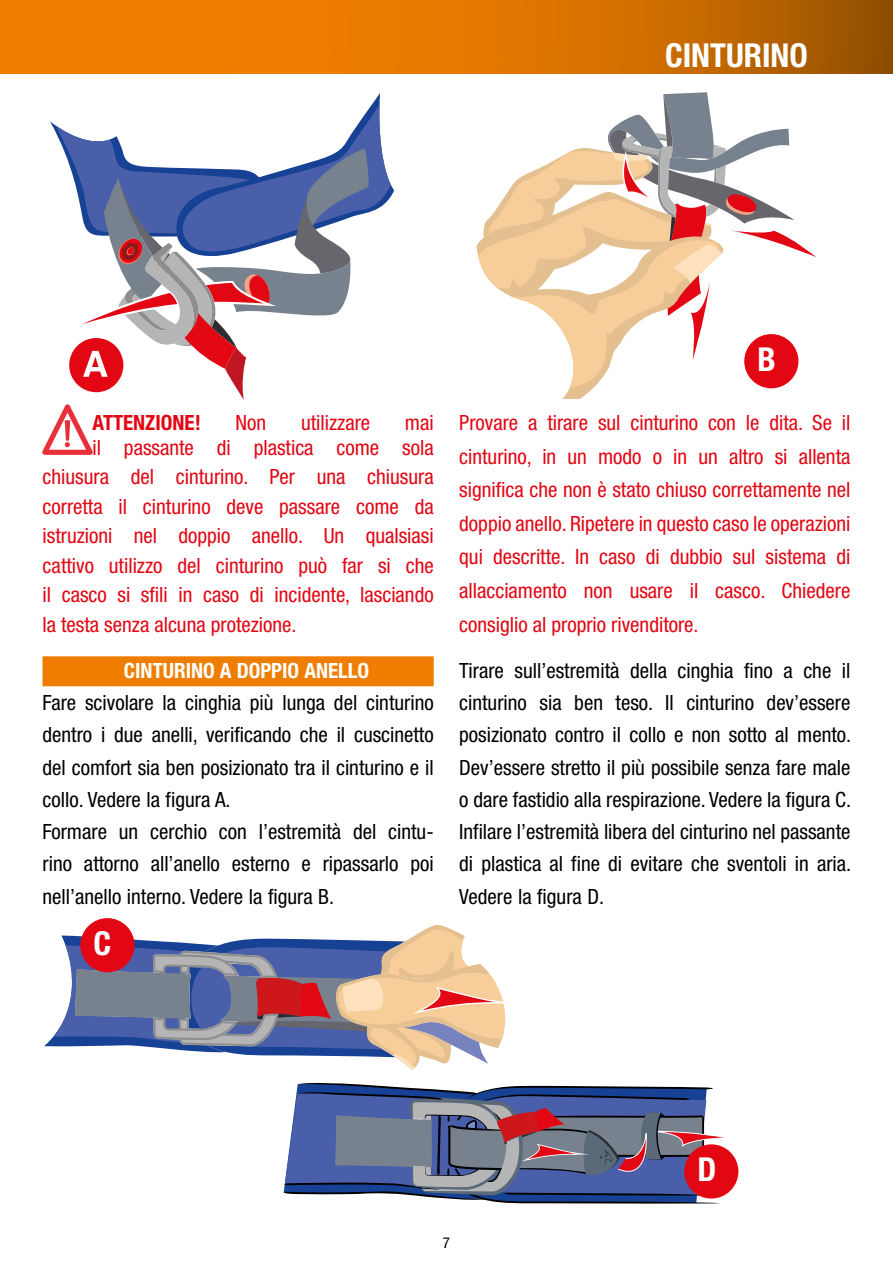
<style>
.page{position:relative;width:893px;height:1263px;background:#fff}
.page>*{position:absolute;margin:0;border:0;box-sizing:border-box;transform-origin:0 0}
.t1{font:700 condensed 33px "Helvetica Neue";color:#fff}
.t2{font:condensed 21px/32.4px "Helvetica Neue";color:#000}
.t3{font:condensed 21px/33.6px "Helvetica Neue";color:#e30613;text-align:justify}
.t4{font:700 condensed 21px "Helvetica Neue";color:#fff}
.t5{font:700 condensed 21px "Helvetica Neue";color:#e30613}
.t6{font:condensed 15px "Helvetica Neue";color:#000}
</style>
<div class="page">
<svg style="left:0;top:0;width:893px;height:73px;background:#d97200"></svg>
<svg style="left:476px;top:92px;width:340px;height:306px"></svg>
<div style="left:744px;top:334px;width:54px;height:54px;background:#e30613;border-radius:50%"></div>
<svg style="left:44px;top:925px;width:462px;height:145px"></svg>
<svg style="left:283px;top:1083px;width:446px;height:120px;background:#6a7195"></svg>
<div style="left:80px;top:918px;width:55px;height:54px;background:#e30613;border-radius:50%"></div>
<div style="left:684px;top:1144px;width:54px;height:54px;background:#e30613;border-radius:50%"></div>
<svg style="left:43px;top:93px;width:351px;height:362px"></svg>
<div style="left:43px;top:656px;width:391px;height:30px;background:#ef7d00"></div>
<h1 class="t1" style="left:665px;top:36px;width:144px">CINTURINO</h1>
<h1 class="t1" style="left:757px;top:339px;width:20px">B</h1>
<p class="t5" style="left:92px;top:409px;width:110px">ATTENZIONE!</p>
<p class="t3" style="left:236px;top:405px;width:32px">Non</p>
<p class="t3" style="left:301px;top:405px;width:71px">utilizzare</p>
<p class="t3" style="left:92px;top:409px;width:343px;line-height:25.2px;text-align:right">mai<br>il passante di plastica come sola</p>
<p class="t3" style="left:43px;top:462px;width:393px;line-height:29.4px">chiusura del cinturino. Per una chiusura corretta il cinturino deve passare come da istruzioni nel doppio anello. Un qualsiasi cattivo utilizzo del cinturino può far si che il casco si sfili in caso di incidente, lasciando la testa senza alcuna protezione.</p>
<p class="t3" style="left:459px;top:406px;width:393px">Provare a tirare sul cinturino con le dita. Se il cinturino, in un modo o in un altro si allenta significa che non è stato chiuso correttamente nel doppio anello. Ripetere in questo caso le operazioni qui descritte. In caso di dubbio sul sistema di allacciamento non usare il casco. Chiedere consiglio al proprio rivenditore.</p>
<p class="t4" style="left:124px;top:658px;width:247px">CINTURINO A DOPPIO ANELLO</p>
<p class="t2" style="left:43px;top:686px;width:393px">Fare scivolare la cinghia più lunga del cinturino dentro i due anelli, verificando che il cuscinetto del comfort sia ben posizionato tra il cinturino e il collo. Vedere la figura A.<br>Formare un cerchio con l’estremità del cintu&shy;rino attorno all’anello esterno e ripassarlo poi nell’anello interno. Vedere la figura B.</p>
<p class="t2" style="left:459px;top:654px;width:394px;text-align:justify">Tirare sull’estremità della cinghia fino a che il cinturino sia ben teso. Il cinturino dev’essere posizionato contro il collo e non sotto al mento.<br>Dev’essere stretto il più possibile senza fare male o dare fastidio alla respirazione. Vedere la figura C.<br>Infilare l’estremità libera del cinturino nel passante di plastica al fine di evitare che sventoli in aria.<br>Vedere la figura D.</p>
<h1 class="t1" style="left:94px;top:923px;width:19px">C</h1>
<p class="t6" style="left:443px;top:1234px;width:9px">7</p>
<h1 class="t1" style="left:697px;top:1149px;width:20px">D</h1>
</div>
